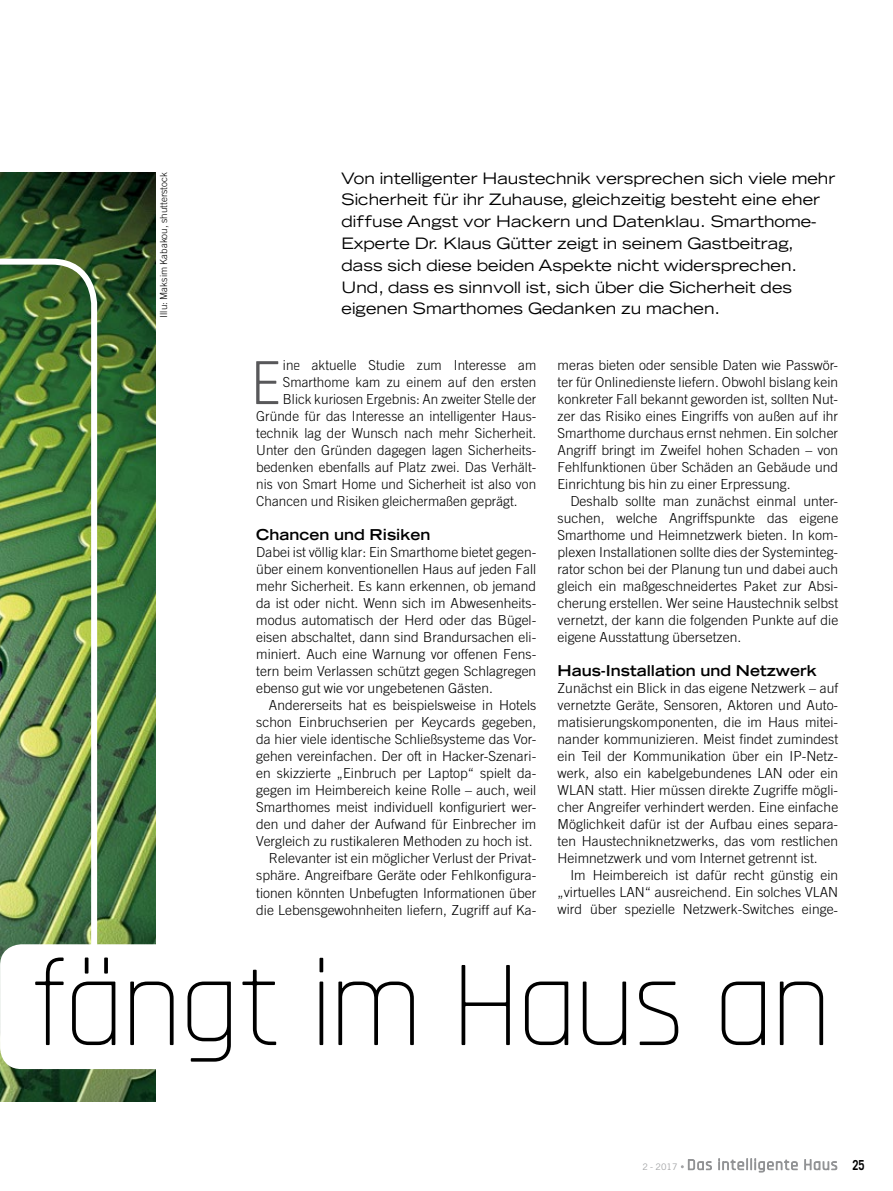
<style>
.page{position:relative;width:893px;height:1191px;background:#fff}
.page>*{position:absolute;margin:0;border:0;box-sizing:border-box;transform-origin:0 0}
.t1{font:300 124.5px "Rajdhani";letter-spacing:-.04em;color:#000}
.t2{font:66.75px "Rajdhani";color:#58585a}
.t3{font:expanded 15.75px/21.8px "Trade Gothic LT Std";color:#000}
.t4{font:700 expanded 15px "Trade Gothic LT Std";color:#000}
.t5{font:300 13.8px "Trade Gothic LT Std";letter-spacing:.005em;color:#000}
.t6{font:300 9.75px "Trade Gothic LT Std";letter-spacing:.005em;color:#000}
.s1{font-family:"Rajdhani";font-weight:400}
</style>
<div class="page">
<svg style="left:681px;top:1159px;width:31px;height:10px"></svg>
<svg style="left:719px;top:1158px;width:78px;height:14px"></svg>
<svg style="left:805px;top:1159px;width:32px;height:10px"></svg>
<img style="left:0;top:172px;width:156px;height:929px">
<div style="left:0;top:944px;width:658px;height:125px;background:#fff;border-radius:21px"></div>
<img style="left:0;top:256px;width:100px;height:706px">
<p class="t6" style="left:158px;top:317px;width:147px;rotate:-90deg">Illu: Maksim Kabakou, shutterstock</p>
<p class="t3" style="left:342px;top:167px;width:495px">Von intelligenter Haustechnik versprechen sich viele mehr Sicherheit für ihr Zuhause, gleichzeitig besteht eine eher diffuse Angst vor Hackern und Datenklau. Smarthome-Experte Dr. Klaus Gütter zeigt in seinem Gastbeitrag, dass sich diese beiden Aspekte nicht widersprechen.<br>Und, dass es sinnvoll ist, sich über die Sicherheit des eigenen Smarthomes Gedanken zu machen.</p>
<p class="t2" style="left:251px;top:345px;width:34px">E</p>
<p class="t5" style="left:283px;top:357px;width:255px">in<span class="s1">e</span> aktuelle Studie zum Interesse am</p>
<p class="t5" style="left:283px;top:374px;width:255px">Smarthome kam zu einem auf den ersten</p>
<p class="t5" style="left:283px;top:391px;width:255px">Blick kuriosen Ergebnis: An zweiter Stelle der</p>
<p class="t5" style="left:256px;top:408px;width:282px">Gründe für das Interesse an intelligenter Haus-</p>
<p class="t5" style="left:256px;top:425px;width:282px">technik lag der Wunsch nach mehr Sicherheit.</p>
<p class="t5" style="left:256px;top:442px;width:282px">Unter den Gründen dagegen lagen Sicherheits-</p>
<p class="t5" style="left:256px;top:459px;width:282px">bedenken ebenfalls auf Platz zwei. Das Verhält-</p>
<p class="t5" style="left:256px;top:476px;width:282px">nis von Smart Home und Sicherheit ist also von</p>
<p class="t5" style="left:256px;top:493px;width:263px">Chancen und Risiken gleichermaßen geprägt.</p>
<p class="t4" style="left:256px;top:525px;width:176px">Chancen und Risiken</p>
<p class="t5" style="left:256px;top:544px;width:282px">Dabei ist völlig klar: Ein Smarthome bietet gegen-</p>
<p class="t5" style="left:256px;top:561px;width:282px">über einem konventionellen Haus auf jeden Fall</p>
<p class="t5" style="left:256px;top:578px;width:282px">mehr Sicherheit. Es kann erkennen, ob jemand</p>
<p class="t5" style="left:256px;top:595px;width:282px">da ist oder nicht. Wenn sich im Abwesenheits-</p>
<p class="t5" style="left:256px;top:612px;width:282px">modus automatisch der Herd oder das Bügel-</p>
<p class="t5" style="left:256px;top:629px;width:282px">eisen abschaltet, dann sind Brandursachen eli-</p>
<p class="t5" style="left:256px;top:646px;width:282px">miniert. Auch eine Warnung vor offenen Fens-</p>
<p class="t5" style="left:256px;top:663px;width:282px">tern beim Verlassen schützt gegen Schlagregen</p>
<p class="t5" style="left:256px;top:680px;width:238px">ebenso gut wie vor ungebetenen Gästen.</p>
<p class="t5" style="left:269px;top:697px;width:269px">Andererseits hat es beispielsweise in Hotels</p>
<p class="t5" style="left:256px;top:714px;width:282px">schon Einbruchserien per Keycards gegeben,</p>
<p class="t5" style="left:256px;top:731px;width:282px">da hier viele identische Schließsysteme das Vor-</p>
<p class="t5" style="left:256px;top:748px;width:282px">gehen vereinfachen. Der oft in Hacker-Szenari-</p>
<p class="t5" style="left:256px;top:765px;width:282px">en skizzierte „Einbruch per Laptop“ spielt da-</p>
<p class="t5" style="left:256px;top:782px;width:282px">gegen im Heimbereich keine Rolle – auch, weil</p>
<p class="t5" style="left:256px;top:799px;width:282px">Smarthomes meist individuell konfiguriert wer-</p>
<p class="t5" style="left:256px;top:816px;width:282px">den und daher der Aufwand für Einbrecher im</p>
<p class="t5" style="left:256px;top:833px;width:278px">Vergleich zu rustikaleren Methoden zu hoch ist.</p>
<p class="t5" style="left:269px;top:850px;width:269px">Relevanter ist ein möglicher Verlust der Privat-</p>
<p class="t5" style="left:256px;top:867px;width:282px">sphäre. Angreifbare Geräte oder Fehlkonfigura-</p>
<p class="t5" style="left:256px;top:884px;width:282px">tionen könnten Unbefugten Informationen über</p>
<p class="t5" style="left:256px;top:901px;width:282px">die Lebensgewohnheiten liefern, Zugriff auf Ka-</p>
<p class="t5" style="left:558px;top:357px;width:282px">meras bieten oder sensible Daten wie Passwör-</p>
<p class="t5" style="left:558px;top:374px;width:282px">ter für Onlinedienste liefern. Obwohl bislang kein</p>
<p class="t5" style="left:558px;top:391px;width:282px">konkreter Fall bekannt geworden ist, sollten Nut-</p>
<p class="t5" style="left:558px;top:408px;width:282px">zer das Risiko eines Eingriffs von außen auf ihr</p>
<p class="t5" style="left:558px;top:425px;width:282px">Smarthome durchaus ernst nehmen. Ein solcher</p>
<p class="t5" style="left:558px;top:442px;width:282px">Angriff bringt im Zweifel hohen Schaden – von</p>
<p class="t5" style="left:558px;top:459px;width:282px">Fehlfunktionen über Schäden an Gebäude und</p>
<p class="t5" style="left:558px;top:476px;width:235px">Einrichtung bis hin zu einer Erpressung.</p>
<p class="t5" style="left:570px;top:493px;width:269px">Deshalb sollte man zunächst einmal unter-</p>
<p class="t5" style="left:558px;top:510px;width:282px">suchen, welche Angriffspunkte das eigene</p>
<p class="t5" style="left:558px;top:527px;width:282px">Smarthome und Heimnetzwerk bieten. In kom-</p>
<p class="t5" style="left:558px;top:544px;width:282px">plexen Installationen sollte dies der Systeminteg-</p>
<p class="t5" style="left:558px;top:561px;width:282px">rator schon bei der Planung tun und dabei auch</p>
<p class="t5" style="left:558px;top:578px;width:282px">gleich ein maßgeschneidertes Paket zur Absi-</p>
<p class="t5" style="left:558px;top:595px;width:282px">cherung erstellen. Wer seine Haustechnik selbst</p>
<p class="t5" style="left:558px;top:612px;width:282px">vernetzt, der kann die folgenden Punkte auf die</p>
<p class="t5" style="left:558px;top:629px;width:185px">eigene Ausstattung übersetzen.</p>
<p class="t4" style="left:558px;top:661px;width:261px">Haus-Installation und Netzwerk</p>
<p class="t5" style="left:558px;top:680px;width:282px">Zunächst ein Blick in das eigene Netzwerk – auf</p>
<p class="t5" style="left:558px;top:697px;width:282px">vernetzte Geräte, Sensoren, Aktoren und Auto-</p>
<p class="t5" style="left:558px;top:714px;width:282px">matisierungskomponenten, die im Haus mitei-</p>
<p class="t5" style="left:558px;top:731px;width:282px">nander kommunizieren. Meist findet zumindest</p>
<p class="t5" style="left:558px;top:748px;width:282px">ein Teil der Kommunikation über ein IP-Netz-</p>
<p class="t5" style="left:558px;top:765px;width:282px">werk, also ein kabelgebundenes LAN oder ein</p>
<p class="t5" style="left:558px;top:782px;width:282px">WLAN statt. Hier müssen direkte Zugriffe mögli-</p>
<p class="t5" style="left:558px;top:799px;width:282px">cher Angreifer verhindert werden. Eine einfache</p>
<p class="t5" style="left:558px;top:816px;width:282px">Möglichkeit dafür ist der Aufbau eines separa-</p>
<p class="t5" style="left:558px;top:833px;width:282px">ten Haustechniknetzwerks, das vom restlichen</p>
<p class="t5" style="left:558px;top:850px;width:262px">Heimnetzwerk und vom Internet getrennt ist.</p>
<p class="t5" style="left:570px;top:867px;width:269px">Im Heimbereich ist dafür recht günstig ein</p>
<p class="t5" style="left:558px;top:884px;width:282px">„virtuelles LAN“ ausreichend. Ein solches VLAN</p>
<p class="t5" style="left:558px;top:901px;width:282px">wird über spezielle Netzwerk-Switches einge-</p>
<p class="t1" style="left:30px;top:935px;width:804px">fängt im Haus an</p>
</div>
